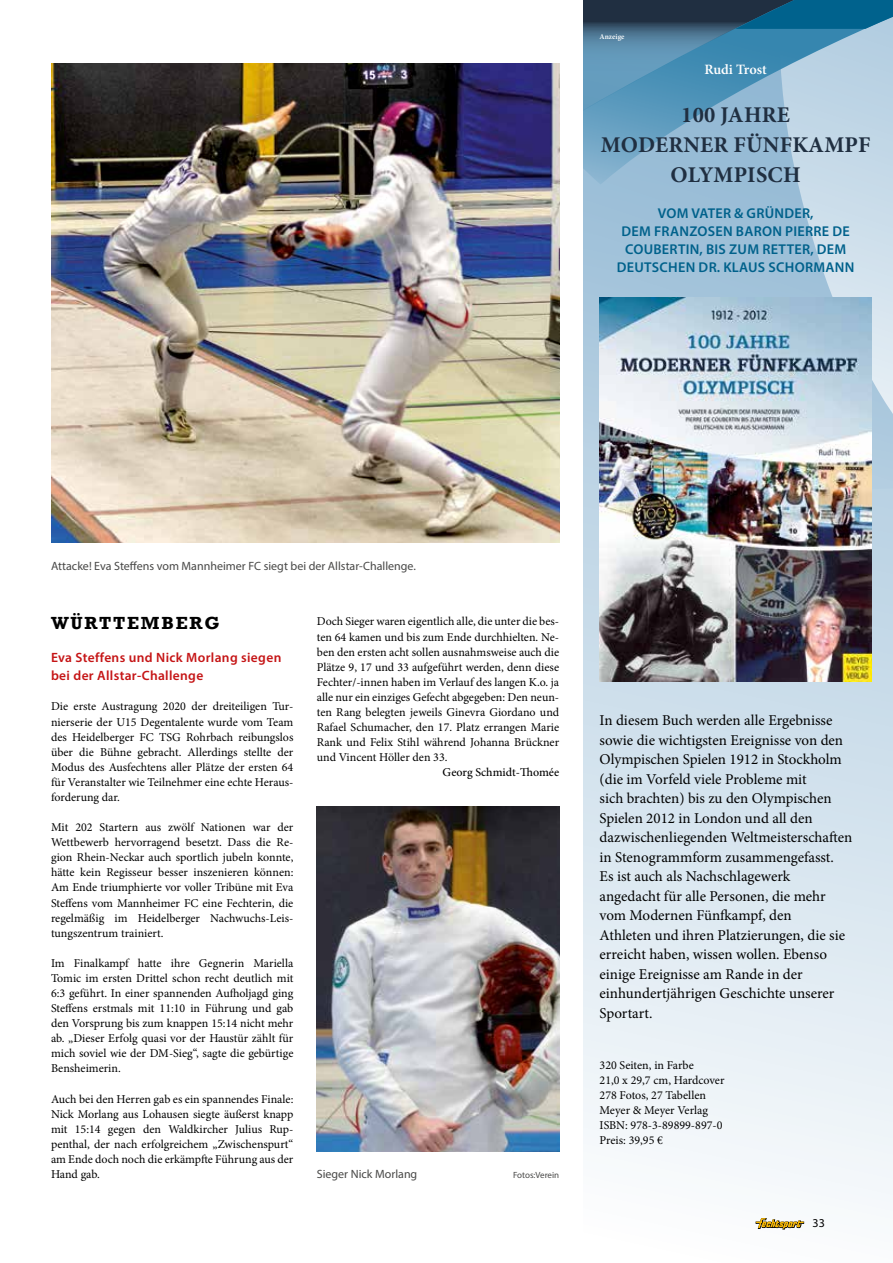
<style>
.page{position:relative;width:893px;height:1263px;background:#fff}
.page>*{position:absolute;margin:0;border:0;box-sizing:border-box;transform-origin:0 0}
.t1{font:700 22.5px/30px "Minion Pro";letter-spacing:.01em;color:#202f41;text-align:center}
.t2{font:700 18px "Rockwell";letter-spacing:.1em;color:#000}
.t3{font:15px/19.5px "Minion Pro";color:#000}
.t4{font:600 14.25px/18px "Myriad Pro";letter-spacing:.02em;color:#00618b;text-align:center}
.t5{font:600 14.25px "Minion Pro";letter-spacing:-.005em;color:#fff}
.t6{font:600 13.5px/18.1px "Myriad Pro";letter-spacing:.025em;color:#c51415}
.t7{font:12px/15.1px "Minion Pro";color:#000;text-align:justify}
.t8{font:12px "Myriad Pro";color:#484847}
.t9{font:500 12px "Minion Pro";color:#000}
.t10{font:12px "Myriad Pro";color:#000}
.t11{font:9px "Myriad Pro";color:#484847}
.t12{font:600 7.5px "Minion Pro";color:#fff}
</style>
<div class="page">
<svg style="left:583px;top:184px;width:310px;height:1046px"></svg>
<svg style="left:583px;top:132px;width:310px;height:52px;background:#a0c2d9"></svg>
<svg style="left:583px;top:0;width:310px;height:132px;background:#6193b0"></svg>
<svg style="left:756px;top:1218px;width:48px;height:11px"></svg>
<img style="left:51px;top:64px;width:508px;height:479px">
<img style="left:317px;top:807px;width:242px;height:344px">
<img style="left:600px;top:298px;width:272px;height:384px">
<p class="t12" style="left:600px;top:32px;width:26px">Anzeige</p>
<p class="t5" style="left:704px;top:60px;width:64px">Rudi Trost</p>
<h1 class="t1" style="left:601px;top:100px;width:271px">100 JAHRE<br>MODERNER FÜNFKAMPF<br>OLYMPISCH</h1>
<p class="t4" style="left:617px;top:204px;width:239px">VOM VATER &amp; GRÜNDER,<br>DEM FRANZOSEN BARON PIERRE DE<br>COUBERTIN, BIS ZUM RETTER, DEM<br>DEUTSCHEN DR. KLAUS SCHORMANN</p>
<p class="t8" style="left:51px;top:558px;width:366px">Attacke! Eva Steffens vom Mannheimer FC siegt bei der Allstar-Challenge.</p>
<h2 class="t2" style="left:51px;top:612px;width:170px">WÜRTTEMBERG</h2>
<p class="t6" style="left:51px;top:648px;width:232px">Eva Steffens und Nick Morlang siegen bei der Allstar-Challenge</p>
<p class="t7" style="left:51px;top:699px;width:244px">Die erste Austragung 2020 der dreiteiligen Tur&shy;nierserie der U15 Degentalente wurde vom Team des Heidelberger FC TSG Rohrbach reibungslos über die Bühne gebracht. Allerdings stellte der Modus des Ausfechtens aller Plätze der ersten 64 für Veranstalter wie Teilnehmer eine echte Heraus&shy;forderung dar.</p>
<p class="t7" style="left:51px;top:820px;width:244px">Mit 202 Startern aus zwölf Nationen war der Wettbewerb hervorragend besetzt. Dass die Re&shy;gion Rhein-Neckar auch sportlich jubeln konnte, hätte kein Regisseur besser inszenieren können:<br>Am Ende triumphierte vor voller Tribüne mit Eva Steffens vom Mannheimer FC eine Fechterin, die regelmäßig im Heidelberger Nachwuchs-Leis&shy;tungszentrum trainiert.</p>
<p class="t7" style="left:51px;top:955px;width:244px">Im Finalkampf hatte ihre Gegnerin Mariella Tomic im ersten Drittel schon recht deutlich mit 6:3 geführt. In einer spannenden Aufholjagd ging Steffens erstmals mit 11:10 in Führung und gab den Vorsprung bis zum knappen 15:14 nicht mehr ab. „Dieser Erfolg quasi vor der Haustür zählt für mich soviel wie der DM-Sieg“, sagte die gebürtige Bensheimerin.</p>
<p class="t7" style="left:51px;top:1091px;width:244px">Auch bei den Herren gab es ein spannendes Finale:<br>Nick Morlang aus Lohausen siegte äußerst knapp mit 15:14 gegen den Waldkircher Julius Rup&shy;penthal, der nach erfolgreichem „Zwischenspurt“ am Ende doch noch die erkämpfte Führung aus der Hand gab.</p>
<p class="t7" style="left:317px;top:614px;width:244px">Doch Sieger waren eigentlich alle, die unter die bes&shy;ten 64 kamen und bis zum Ende durchhielten. Ne&shy;ben den ersten acht sollen ausnahmsweise auch die Plätze 9, 17 und 33 aufgeführt werden, denn diese Fechter/-innen haben im Verlauf des langen K.o. ja alle nur ein einziges Gefecht abgegeben: Den neun&shy;ten Rang belegten jeweils Ginevra Giordano und Rafael Schumacher, den 17. Platz errangen Marie Rank und Felix Stihl während Johanna Brückner und Vincent Höller den 33.</p>
<p class="t9" style="left:443px;top:764px;width:118px">Georg Schmidt-Thomée</p>
<p class="t8" style="left:317px;top:1166px;width:102px">Sieger Nick Morlang</p>
<p class="t11" style="left:513px;top:1169px;width:48px">Fotos:Verein</p>
<p class="t3" style="left:600px;top:711px;width:254px">In diesem Buch werden alle Ergebnisse sowie die wichtigsten Ereignisse von den Olympischen Spielen 1912 in Stockholm (die im Vorfeld viele Probleme mit<br>sich brachten) bis zu den Olympischen Spielen 2012 in London und all den dazwischenliegenden Weltmeisterschaften in Stenogrammform zusammengefasst.<br>Es ist auch als Nachschlagewerk angedacht für alle Personen, die mehr vom Modernen Fünfkampf, den<br>Athleten und ihren Platzierungen, die sie erreicht haben, wissen wollen. Ebenso einige Ereignisse am Rande in der einhundertjährigen Geschichte unserer Sportart.</p>
<p class="t7" style="left:600px;top:1057px;width:126px;text-align:left">320 Seiten, in Farbe<br>21,0 x 29,7 cm, Hardcover<br>278 Fotos, 27 Tabellen<br>Meyer &amp; Meyer Verlag<br>ISBN: 978-3-89899-897-0<br>Preis: 39,95 €</p>
<p class="t10" style="left:813px;top:1216px;width:14px">33</p>
</div>
